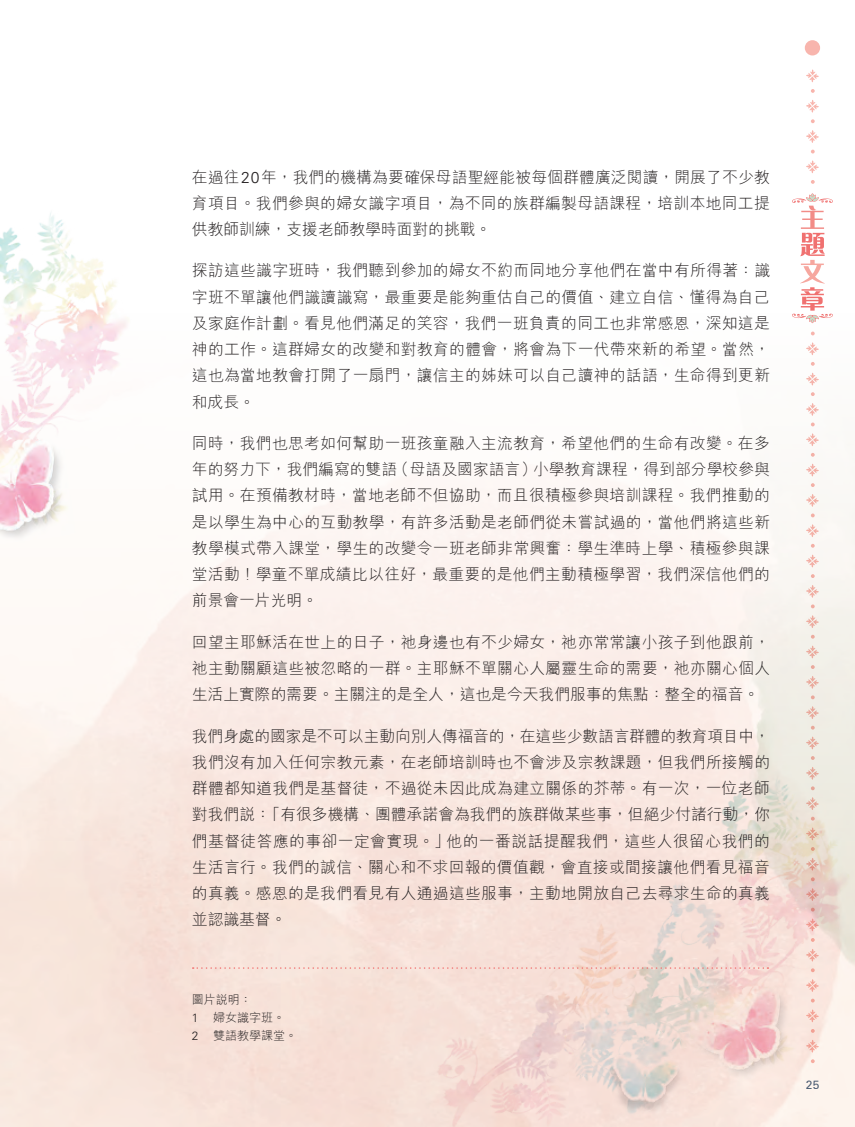
<style>
.page{position:relative;width:855px;height:1127px;background:#fff}
.page>*{position:absolute;margin:0;border:0;box-sizing:border-box;transform-origin:0 0}
.t1{font:300 15.75px/26.2px "M Hei HK";letter-spacing:.02em;color:#231f20;text-align:justify}
.t2{font:300 12px/18px "M Hei HK";color:#231f20}
.t3{font:12px "Univers LT Std";color:#4d627c}
.s1{font-family:"Univers LT Std"}
</style>
<div class="page">
<img style="left:427px;top:768px;width:428px;height:359px">
<img style="left:0;top:210px;width:158px;height:425px">
<svg style="left:193px;top:967px;width:575px;height:2px"></svg>
<div style="left:804px;top:40px;width:16px;height:15px;background:#f8b5ad;border-radius:50%"></div>
<svg style="left:792px;top:193px;width:41px;height:130px"></svg>
<svg style="left:811px;top:180px;width:3px;height:4px"></svg>
<svg style="left:806px;top:160px;width:13px;height:13px"></svg>
<svg style="left:806px;top:130px;width:13px;height:13px"></svg>
<svg style="left:811px;top:119px;width:3px;height:4px"></svg>
<svg style="left:806px;top:100px;width:13px;height:13px"></svg>
<svg style="left:811px;top:89px;width:3px;height:4px"></svg>
<svg style="left:806px;top:69px;width:13px;height:13px"></svg>
<svg style="left:806px;top:342px;width:13px;height:13px"></svg>
<svg style="left:806px;top:373px;width:13px;height:12px"></svg>
<svg style="left:811px;top:362px;width:3px;height:4px"></svg>
<svg style="left:806px;top:403px;width:13px;height:13px"></svg>
<svg style="left:811px;top:392px;width:3px;height:4px"></svg>
<svg style="left:806px;top:433px;width:13px;height:13px"></svg>
<svg style="left:806px;top:464px;width:13px;height:12px"></svg>
<svg style="left:811px;top:453px;width:3px;height:4px"></svg>
<svg style="left:806px;top:706px;width:13px;height:13px"></svg>
<svg style="left:811px;top:695px;width:3px;height:4px"></svg>
<svg style="left:806px;top:676px;width:13px;height:13px"></svg>
<svg style="left:811px;top:665px;width:3px;height:4px"></svg>
<svg style="left:806px;top:645px;width:13px;height:13px"></svg>
<svg style="left:811px;top:635px;width:3px;height:4px"></svg>
<svg style="left:806px;top:615px;width:13px;height:13px"></svg>
<svg style="left:811px;top:604px;width:3px;height:4px"></svg>
<svg style="left:806px;top:585px;width:13px;height:13px"></svg>
<svg style="left:811px;top:574px;width:3px;height:4px"></svg>
<svg style="left:806px;top:555px;width:13px;height:12px"></svg>
<svg style="left:811px;top:544px;width:3px;height:4px"></svg>
<svg style="left:806px;top:524px;width:13px;height:13px"></svg>
<svg style="left:811px;top:513px;width:3px;height:4px"></svg>
<svg style="left:806px;top:494px;width:13px;height:13px"></svg>
<svg style="left:811px;top:483px;width:3px;height:4px"></svg>
<svg style="left:806px;top:736px;width:13px;height:13px"></svg>
<svg style="left:806px;top:767px;width:13px;height:13px"></svg>
<svg style="left:811px;top:756px;width:3px;height:4px"></svg>
<svg style="left:806px;top:797px;width:13px;height:13px"></svg>
<svg style="left:811px;top:786px;width:3px;height:4px"></svg>
<svg style="left:806px;top:827px;width:13px;height:13px"></svg>
<svg style="left:806px;top:858px;width:13px;height:13px"></svg>
<svg style="left:811px;top:847px;width:3px;height:4px"></svg>
<svg style="left:806px;top:888px;width:13px;height:13px"></svg>
<svg style="left:811px;top:877px;width:3px;height:4px"></svg>
<svg style="left:811px;top:1059px;width:3px;height:4px"></svg>
<svg style="left:806px;top:1040px;width:13px;height:12px"></svg>
<svg style="left:811px;top:1029px;width:3px;height:4px"></svg>
<svg style="left:806px;top:1009px;width:13px;height:13px"></svg>
<svg style="left:811px;top:998px;width:3px;height:4px"></svg>
<svg style="left:806px;top:979px;width:13px;height:13px"></svg>
<svg style="left:811px;top:968px;width:3px;height:4px"></svg>
<svg style="left:806px;top:949px;width:13px;height:12px"></svg>
<svg style="left:811px;top:938px;width:3px;height:4px"></svg>
<svg style="left:806px;top:918px;width:13px;height:13px"></svg>
<p class="t1" style="left:192px;top:163px;width:579px">在過往<span class="s1">20</span>年，我們的機構為要確保母語聖經能被每個群體廣泛閱讀，開展了不少教育項目。我們參與的婦女識字項目，為不同的族群編製母語課程，培訓本地同工提供教師訓練，支援老師教學時面對的挑戰。</p>
<p class="t1" style="left:192px;top:257px;width:579px">探訪這些識字班時，我們聽到參加的婦女不約而同地分享他們在當中有所得著：識字班不單讓他們識讀識寫，最重要是能夠重估自己的價值、建立自信、懂得為自己及家庭作計劃。看見他們滿足的笑容，我們一班負責的同工也非常感恩，深知這是神的工作。這群婦女的改變和對教育的體會，將會為下一代帶來新的希望。當然，這也為當地教會打開了一扇門，讓信主的姊妹可以自己讀神的話語，生命得到更新和成長。</p>
<p class="t1" style="left:192px;top:430px;width:579px">同時，我們也思考如何幫助一班孩童融入主流教育，希望他們的生命有改變。在多年的努力下，我們編寫的雙語（母語及國家語言）小學教育課程，得到部分學校參與試用。在預備教材時，當地老師不但協助，而且很積極參與培訓課程。我們推動的是以學生為中心的互動教學，有許多活動是老師們從未嘗試過的，當他們將這些新教學模式帶入課堂，學生的改變令一班老師非常興奮：學生準時上學、積極參與課堂活動！學童不單成績比以往好，最重要的是他們主動積極學習，我們深信他們的前景會一片光明。</p>
<p class="t1" style="left:192px;top:628px;width:579px">回望主耶穌活在世上的日子，祂身邊也有不少婦女，祂亦常常讓小孩子到他跟前，祂主動關顧這些被忽略的一群。主耶穌不單關心人屬靈生命的需要，祂亦關心個人生活上實際的需要。主關注的是全人，這也是今天我們服事的焦點：整全的福音。</p>
<p class="t1" style="left:192px;top:722px;width:579px">我們身處的國家是不可以主動向別人傳福音的，在這些少數語言群體的教育項目中，我們沒有加入任何宗教元素，在老師培訓時也不會涉及宗教課題，但我們所接觸的群體都知道我們是基督徒，不過從未因此成為建立關係的芥蒂。有一次，一位老師對我們說：「有很多機構、團體承諾會為我們的族群做某些事，但絕少付諸行動，你們基督徒答應的事卻一定會實現。」他的一番說話提醒我們，這些人很留心我們的生活言行。我們的誠信、關心和不求回報的價值觀，會直接或間接讓他們看見福音的真義。感恩的是我們看見有人通過這些服事，主動地開放自己去尋求生命的真義並認識基督。</p>
<p class="t2" style="left:192px;top:991px;width:107px">圖片說明：<br><span class="s1">1</span> 婦女識字班。<br><span class="s1">2</span> 雙語教學課堂。</p>
<p class="t3" style="left:805px;top:1077px;width:15px">25</p>
</div>
